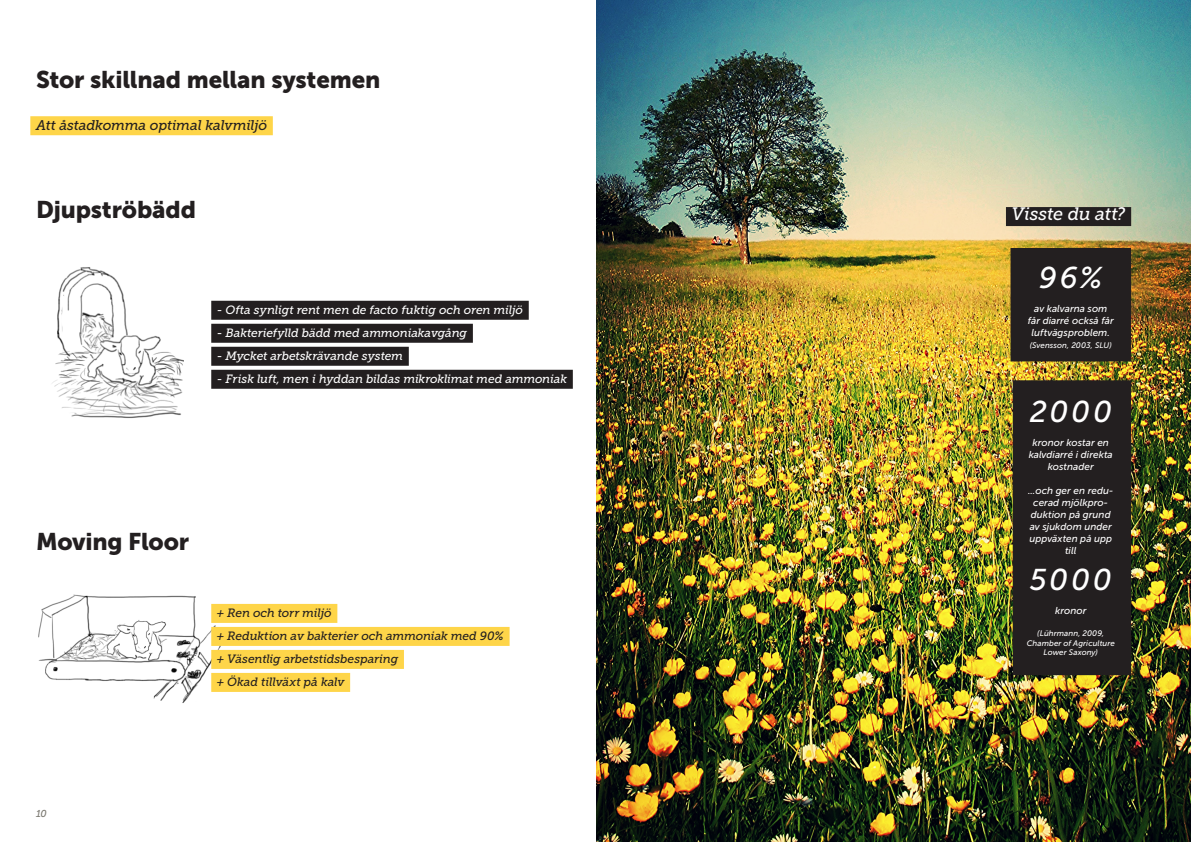
<style>
.page{position:relative;width:1191px;height:842px;background:#fff}
.page>*{position:absolute;margin:0;border:0;box-sizing:border-box;transform-origin:0 0}
.t1{font:italic 30px "Museo Sans 500";letter-spacing:.1em;color:#fff}
.t2{font:24px "Museo Sans 900";letter-spacing:-.005em;color:#231f20}
.t3{font:italic 18px "Museo Slab 500";letter-spacing:-.01em;color:#fff}
.t4{font:italic 14px "Museo Slab 500";letter-spacing:-.015em;color:#231f20}
.t5{font:italic 12px "Museo Slab 500";letter-spacing:-.015em;color:#fff}
.t6{font:italic 12px/23px "Museo Slab 500";letter-spacing:-.015em;color:#231f20}
.t7{font:italic 10px/12px "Museo Sans 500";color:#fff;text-align:center}
.t8{font:italic 10px "Museo Slab 500";color:#7a7870}
.t9{font:italic 8px/9.6px "Museo Sans 500";letter-spacing:.01em;color:#fff;text-align:center}
</style>
<div class="page">
<img style="left:597px;top:0;width:594px;height:842px">
<img style="left:52px;top:267px;width:132px;height:151px">
<img style="left:38px;top:594px;width:205px;height:109px">
<div style="left:1013px;top:381px;width:117px;height:294px;background:#231f20"></div>
<div style="left:1012px;top:380px;width:119px;height:295px;border:1px solid #231f20"></div>
<div style="left:1011px;top:249px;width:119px;height:112px;background:#231f20"></div>
<div style="left:1010px;top:248px;width:121px;height:113px;border:1px solid #231f20"></div>
<div style="left:1006px;top:207px;width:125px;height:19px;background:#231f20"></div>
<div style="left:30px;top:116px;width:243px;height:19px;background:#fed549"></div>
<div style="left:211px;top:301px;width:318px;height:19px;background:#231f20"></div>
<div style="left:211px;top:324px;width:262px;height:19px;background:#231f20"></div>
<div style="left:211px;top:347px;width:198px;height:19px;background:#231f20"></div>
<div style="left:211px;top:370px;width:362px;height:19px;background:#231f20"></div>
<div style="left:211px;top:604px;width:126px;height:19px;background:#fed549"></div>
<div style="left:211px;top:627px;width:298px;height:19px;background:#fed549"></div>
<div style="left:211px;top:650px;width:193px;height:19px;background:#fed549"></div>
<div style="left:211px;top:673px;width:139px;height:19px;background:#fed549"></div>
<h2 class="t2" style="left:36px;top:66px;width:346px">Stor skillnad mellan systemen</h2>
<h3 class="t4" style="left:36px;top:117px;width:233px">Att åstadkomma optimal kalvmiljö</h3>
<h2 class="t2" style="left:36px;top:196px;width:161px">Djupströbädd</h2>
<p class="t5" style="left:217px;top:303px;width:307px">- Ofta synligt rent men de facto fuktig och oren miljö</p>
<p class="t5" style="left:217px;top:326px;width:252px">- Bakteriefylld bädd med ammoniakavgång</p>
<p class="t5" style="left:217px;top:349px;width:188px">- Mycket arbetskrävande system</p>
<p class="t5" style="left:217px;top:372px;width:352px">- Frisk luft, men i hyddan bildas mikroklimat med ammoniak</p>
<h2 class="t2" style="left:36px;top:527px;width:155px">Moving Floor</h2>
<p class="t6" style="left:217px;top:602px;width:288px">+ Ren och torr miljö<br>+ Reduktion av bakterier och ammoniak med 90% + Väsentlig arbetstidsbesparing<br>+ Ökad tillväxt på kalv</p>
<p class="t8" style="left:36px;top:808px;width:12px">10</p>
<h3 class="t3" style="left:1011px;top:204px;width:115px">Visste du att?</h3>
<h1 class="t1" style="left:1039px;top:261px;width:65px">96%</h1>
<p class="t7" style="left:1027px;top:302px;width:87px">av kalvarna som får diarré också får luftvägsproblem.</p>
<p class="t9" style="left:1029px;top:340px;width:84px">(Svensson, 2003, SLU)</p>
<h1 class="t1" style="left:1029px;top:396px;width:84px">2000</h1>
<p class="t7" style="left:1028px;top:437px;width:86px">kronor kostar en kalvdiarré i direkta kostnader</p>
<p class="t7" style="left:1028px;top:485px;width:87px">...och ger en redu&shy;cerad mjölkpro&shy;duktion på grund av sjukdom under uppväxten på upp till</p>
<h1 class="t1" style="left:1029px;top:564px;width:83px">5000</h1>
<p class="t7" style="left:1055px;top:605px;width:33px">kronor</p>
<p class="t9" style="left:1026px;top:628px;width:90px">(Lührmann, 2009,<br>Chamber of Agriculture<br>Lower Saxony)</p>
</div>
